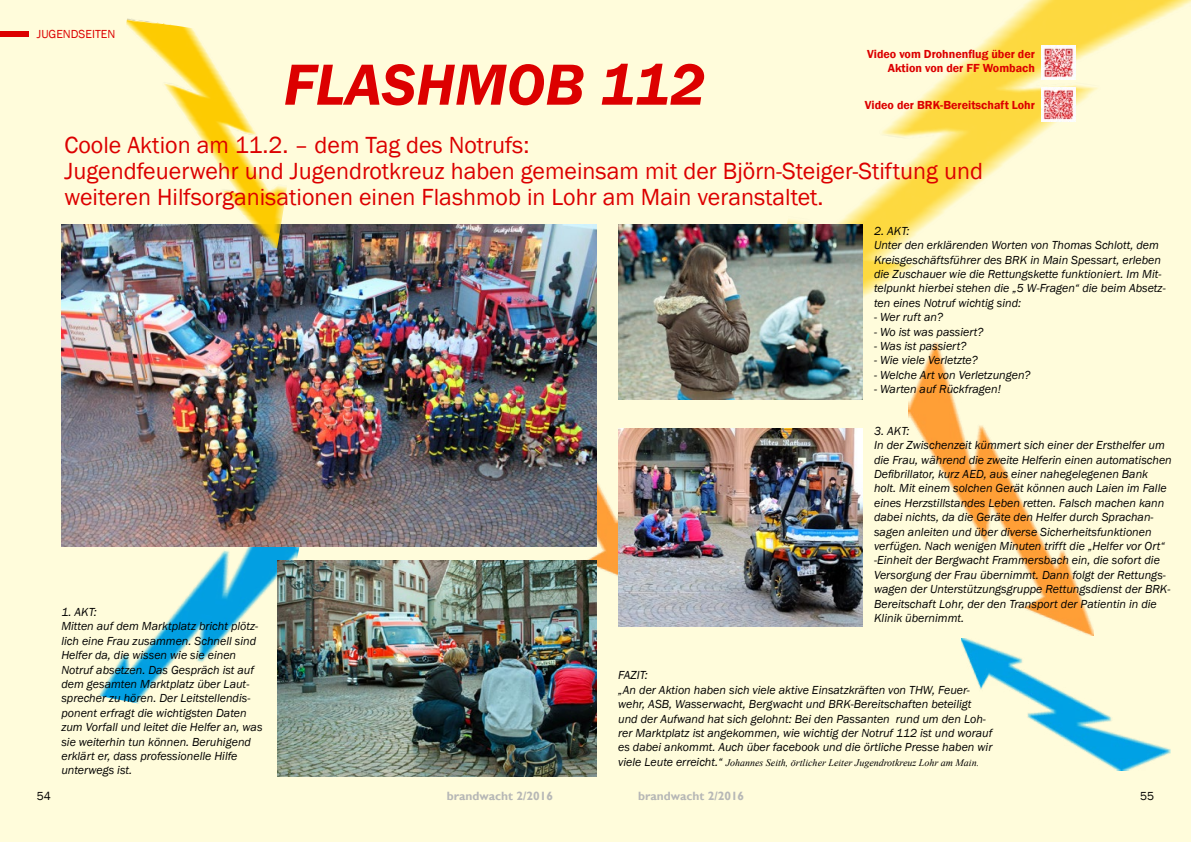
<style>
.page{position:relative;width:1191px;height:842px;background:#fffcdb}
.page>*{position:absolute;margin:0;border:0;box-sizing:border-box;transform-origin:0 0}
.t1{font:italic 600 60px "Franklin Gothic";color:#dc0000}
.t2{font:24px/26px "Franklin Gothic";color:#dc0000}
.t3{font:italic 12px/14.4px "Franklin Gothic";color:#000}
.t4{font:600 12px/14.4px "Franklin Gothic";color:#dc0000;text-align:right}
.t5{font:700 12px "Gill Sans";color:#b6b7b6}
.t6{font:12px "Franklin Gothic";color:#dc0000}
.t7{font:12px "Franklin Gothic";color:#000}
.t8{font:italic 10px "Times New Roman";color:#000}
.s1{font-family:"Franklin Gothic";font-size:12px}
</style>
<div class="page">
<img style="left:961px;top:638px;width:209px;height:132px">
<img style="left:770px;top:0;width:421px;height:400px">
<img style="left:98px;top:547px;width:206px;height:181px">
<img style="left:469px;top:297px;width:186px;height:293px">
<img style="left:61px;top:225px;width:535px;height:322px">
<img style="left:618px;top:225px;width:244px;height:175px">
<img style="left:618px;top:429px;width:244px;height:197px">
<img style="left:278px;top:561px;width:318px;height:216px">
<div style="left:0;top:31px;width:28px;height:6px;background:#dc0000"></div>
<img style="left:908px;top:342px;width:185px;height:293px">
<img style="left:95px;top:18px;width:214px;height:230px">
<img style="left:1041px;top:45px;width:34px;height:34px">
<img style="left:1041px;top:88px;width:34px;height:34px">
<p class="t6" style="left:37px;top:27px;width:80px">JUGENDSEITEN</p>
<h1 class="t1" style="left:283px;top:46px;width:423px">FLASHMOB 112</h1>
<p class="t4" style="left:867px;top:47px;width:169px">Video vom Drohnenflug über der<br>Aktion von der FF Wombach</p>
<p class="t4" style="left:865px;top:97px;width:172px">Video der BRK-Bereitschaft Lohr</p>
<h2 class="t2" style="left:64px;top:133px;width:920px">Coole Aktion am 11.2. – dem Tag des Notrufs:<br>Jugendfeuerwehr und Jugendrotkreuz haben gemeinsam mit der Björn-Steiger-Stiftung und weiteren Hilfsorganisationen einen Flashmob in Lohr am Main veranstaltet.</h2>
<p class="t3" style="left:61px;top:605px;width:203px">1. AKT:<br>Mitten auf dem Marktplatz bricht plötz&shy;lich eine Frau zusammen. Schnell sind Helfer da, die wissen wie sie einen Notruf absetzen. Das Gespräch ist auf dem gesamten Marktplatz über Laut&shy;sprecher zu hören. Der Leitstellendis&shy;ponent erfragt die wichtigsten Daten zum Vorfall und leitet die Helfer an, was sie weiterhin tun können. Beruhigend erklärt er, dass professionelle Hilfe unterwegs ist.</p>
<p class="t3" style="left:874px;top:224px;width:293px">2. AKT:<br>Unter den erklärenden Worten von Thomas Schlott, dem Kreisgeschäftsführer des BRK in Main Spessart, erleben die Zuschauer wie die Rettungskette funktioniert. Im Mit&shy;telpunkt hierbei stehen die „5 W-Fragen“ die beim Absetz&shy;ten eines Notruf wichtig sind:</p>
<p class="t3" style="left:874px;top:310px;width:70px">- Wer ruft an?</p>
<p class="t3" style="left:874px;top:325px;width:111px">- Wo ist was passiert?</p>
<p class="t3" style="left:874px;top:339px;width:94px">- Was ist passiert?</p>
<p class="t3" style="left:874px;top:353px;width:105px">- Wie viele Verletzte?</p>
<p class="t3" style="left:874px;top:368px;width:158px">- Welche Art von Verletzungen?</p>
<p class="t3" style="left:874px;top:382px;width:128px">- Warten auf Rückfragen!</p>
<p class="t3" style="left:874px;top:424px;width:299px">3. AKT:<br>In der Zwischenzeit kümmert sich einer der Ersthelfer um die Frau, während die zweite Helferin einen automatischen Defibrillator, kurz AED, aus einer nahegelegenen Bank holt. Mit einem solchen Gerät können auch Laien im Falle eines Herzstillstandes Leben retten. Falsch machen kann dabei nichts, da die Geräte den Helfer durch Sprachan&shy;sagen anleiten und über diverse Sicherheitsfunktionen verfügen. Nach wenigen Minuten trifft die „Helfer vor Ort“ -Einheit der Bergwacht Frammersbach ein, die sofort die Versorgung der Frau übernimmt. Dann folgt der Rettungs&shy;wagen der Unterstützungsgruppe Rettungsdienst der BRK-Bereitschaft Lohr, der den Transport der Patientin in die Klinik übernimmt.</p>
<p class="t3" style="left:618px;top:668px;width:376px">FAZIT:<br>„An der Aktion haben sich viele aktive Einsatzkräften von THW, Feuer&shy;wehr, ASB, Wasserwacht, Bergwacht und BRK-Bereitschaften beteiligt und der Aufwand hat sich gelohnt: Bei den Passanten rund um den Loh&shy;rer Marktplatz ist angekommen, wie wichtig der Notruf 112 ist und worauf es dabei ankommt. Auch über facebook und die örtliche Presse haben wir</p>
<p class="t8" style="left:618px;top:755px;width:362px"><span class="s1">viele Leute erreicht.“</span> Johannes Seith, örtlicher Leiter Jugendrotkreuz Lohr am Main.</p>
<p class="t7" style="left:37px;top:788px;width:16px">54</p>
<p class="t5" style="left:447px;top:788px;width:108px">brandwacht 2/2016</p>
<p class="t5" style="left:638px;top:788px;width:108px">brandwacht 2/2016</p>
<p class="t7" style="left:1140px;top:788px;width:16px">55</p>
</div>
